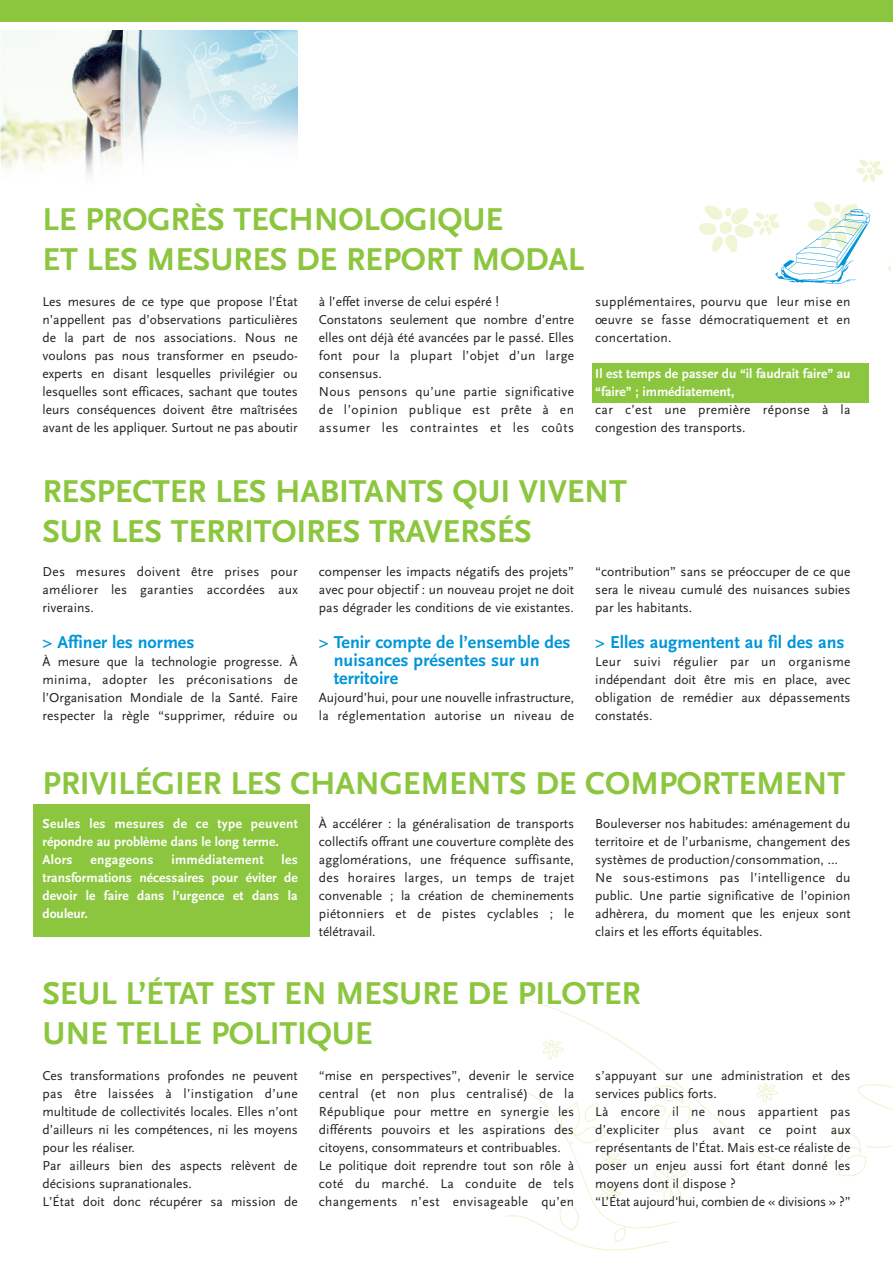
<style>
.page{position:relative;width:893px;height:1263px;background:#fff}
.page>*{position:absolute;margin:0;border:0;box-sizing:border-box;transform-origin:0 0}
.t1{font:700 33px/40px "Scala Sans";letter-spacing:-.005em;color:#8bc63e}
.t2{font:700 18px/18px "Scala Sans";color:#0095d9}
.t3{font:13.5px/18px "Scala Sans";color:#231f20;text-align:justify}
.t4{font:700 13.5px/18px "Scala Sans";color:#fff;text-align:justify}
.t5{font:700 13.5px/18px "Scala Sans";letter-spacing:.025em;color:#fff}
</style>
<div class="page">
<img style="left:505px;top:998px;width:388px;height:253px">
<img style="left:0;top:30px;width:298px;height:145px">
<img style="left:699px;top:160px;width:192px;height:116px">
<img style="left:776px;top:210px;width:93px;height:74px">
<div style="left:0;top:0;width:893px;height:21px;background:#8bc63e"></div>
<div style="left:33px;top:805px;width:276px;height:132px;background:#8bc63e"></div>
<div style="left:592px;top:363px;width:277px;height:39px;background:#8bc63e"></div>
<h1 class="t1" style="left:43px;top:199px;width:543px">LE PROGRÈS TECHNOLOGIQUE<br>ET LES MESURES DE REPORT MODAL</h1>
<p class="t3" style="left:43px;top:292px;width:257px">Les mesures de ce type que propose l’État n’appellent pas d’observations particulières de la part de nos associations. Nous ne voulons pas nous transformer en pseudo&shy;experts en disant lesquelles privilégier ou lesquelles sont efficaces, sachant que toutes leurs conséquences doivent être maîtrisées avant de les appliquer. Surtout ne pas aboutir</p>
<p class="t3" style="left:319px;top:292px;width:257px;text-align:left">à l’effet inverse de celui espéré !<br>Constatons seulement que nombre d’entre elles ont déjà été avancées par le passé. Elles font pour la plupart l’objet d’un large consensus.<br>Nous pensons qu’une partie significative de l’opinion publique est prête à en assumer les contraintes et les coûts</p>
<p class="t3" style="left:595px;top:292px;width:257px">supplémentaires, pourvu que leur mise en oeuvre se fasse démocratiquement et en concertation.</p>
<p class="t4" style="left:595px;top:364px;width:257px">Il est temps de passer du “il faudrait faire” au “faire” ; immédiatement,</p>
<p class="t3" style="left:595px;top:400px;width:257px">car c’est une première réponse à la congestion des transports.</p>
<h1 class="t1" style="left:43px;top:470px;width:586px">RESPECTER LES HABITANTS QUI VIVENT<br>SUR LES TERRITOIRES TRAVERSÉS</h1>
<p class="t3" style="left:43px;top:562px;width:257px">Des mesures doivent être prises pour améliorer les garanties accordées aux riverains.</p>
<h2 class="t2" style="left:43px;top:633px;width:153px">&gt; Affiner les normes</h2>
<p class="t3" style="left:43px;top:652px;width:257px">À mesure que la technologie progresse. À minima, adopter les préconisations de l’Organisation Mondiale de la Santé. Faire respecter la règle “supprimer, réduire ou</p>
<p class="t3" style="left:319px;top:562px;width:257px">compenser les impacts négatifs des projets” avec pour objectif : un nouveau projet ne doit pas dégrader les conditions de vie existantes.</p>
<h2 class="t2" style="left:334px;top:633px;width:238px;text-indent:-15px">&gt; Tenir compte de l’ensemble des nuisances présentes sur un territoire</h2>
<p class="t3" style="left:319px;top:688px;width:257px">Aujourd’hui, pour une nouvelle infrastructure, la réglementation autorise un niveau de</p>
<p class="t3" style="left:595px;top:562px;width:257px">“contribution” sans se préoccuper de ce que sera le niveau cumulé des nuisances subies par les habitants.</p>
<h2 class="t2" style="left:595px;top:633px;width:251px">&gt; Elles augmentent au fil des ans</h2>
<p class="t3" style="left:595px;top:652px;width:257px">Leur suivi régulier par un organisme indépendant doit être mis en place, avec obligation de remédier aux dépassements constatés.</p>
<h1 class="t1" style="left:43px;top:762px;width:804px">PRIVILÉGIER LES CHANGEMENTS DE COMPORTEMENT</h1>
<p class="t5" style="left:43px;top:814px;width:257px">Seules les mesures de ce type peuvent répondre au problème dans le long terme.<br>Alors</p>
<p class="t3" style="left:319px;top:814px;width:257px">À accélérer : la généralisation de transports collectifs offrant une couverture complète des agglomérations, une fréquence suffisante, des horaires larges, un temps de trajet convenable ; la création de cheminements piétonniers et de pistes cyclables ; le télétravail.</p>
<p class="t3" style="left:595px;top:814px;width:257px;text-align:left">Bouleverser nos habitudes: aménagement du territoire et de l’urbanisme, changement des systèmes de production/consommation, … Ne sous-estimons pas l’intelligence du public. Une partie significative de l’opinion adhèrera, du moment que les enjeux sont clairs et les efforts équitables.</p>
<h1 class="t1" style="left:43px;top:973px;width:600px">SEUL L’ÉTAT EST EN MESURE DE PILOTER<br>UNE TELLE POLITIQUE</h1>
<p class="t3" style="left:43px;top:1066px;width:257px;text-align:left">Ces transformations profondes ne peuvent pas être laissées à l’instigation d’une multitude de collectivités locales. Elles n’ont d’ailleurs ni les compétences, ni les moyens pour les réaliser.<br>Par ailleurs bien des aspects relèvent de décisions supranationales.<br>L’État doit donc récupérer sa mission de</p>
<p class="t3" style="left:319px;top:1066px;width:257px;text-align:left">“mise en perspectives”, devenir le service central (et non plus centralisé) de la République pour mettre en synergie les différents pouvoirs et les aspirations des citoyens, consommateurs et contribuables.<br>Le politique doit reprendre tout son rôle à coté du marché. La conduite de tels changements n’est envisageable qu’en</p>
<p class="t3" style="left:595px;top:1066px;width:257px;text-align:left">s’appuyant sur une administration et des services publics forts.<br>Là encore il ne nous appartient pas d’expliciter plus avant ce point aux représentants de l’État. Mais est-ce réaliste de poser un enjeu aussi fort étant donné les moyens dont il dispose ?<br>“L’État aujourd'hui, combien de « divisions » ?”</p>
<p class="t4" style="left:43px;top:850px;width:257px;text-indent:239px">les transformations nécessaires pour éviter de devoir le faire dans l’urgence et dans la douleur.</p>
<p class="t5" style="left:90px;top:850px;width:64px">engageons</p>
<p class="t5" style="left:171px;top:850px;width:94px">immédiatement</p>
</div>
